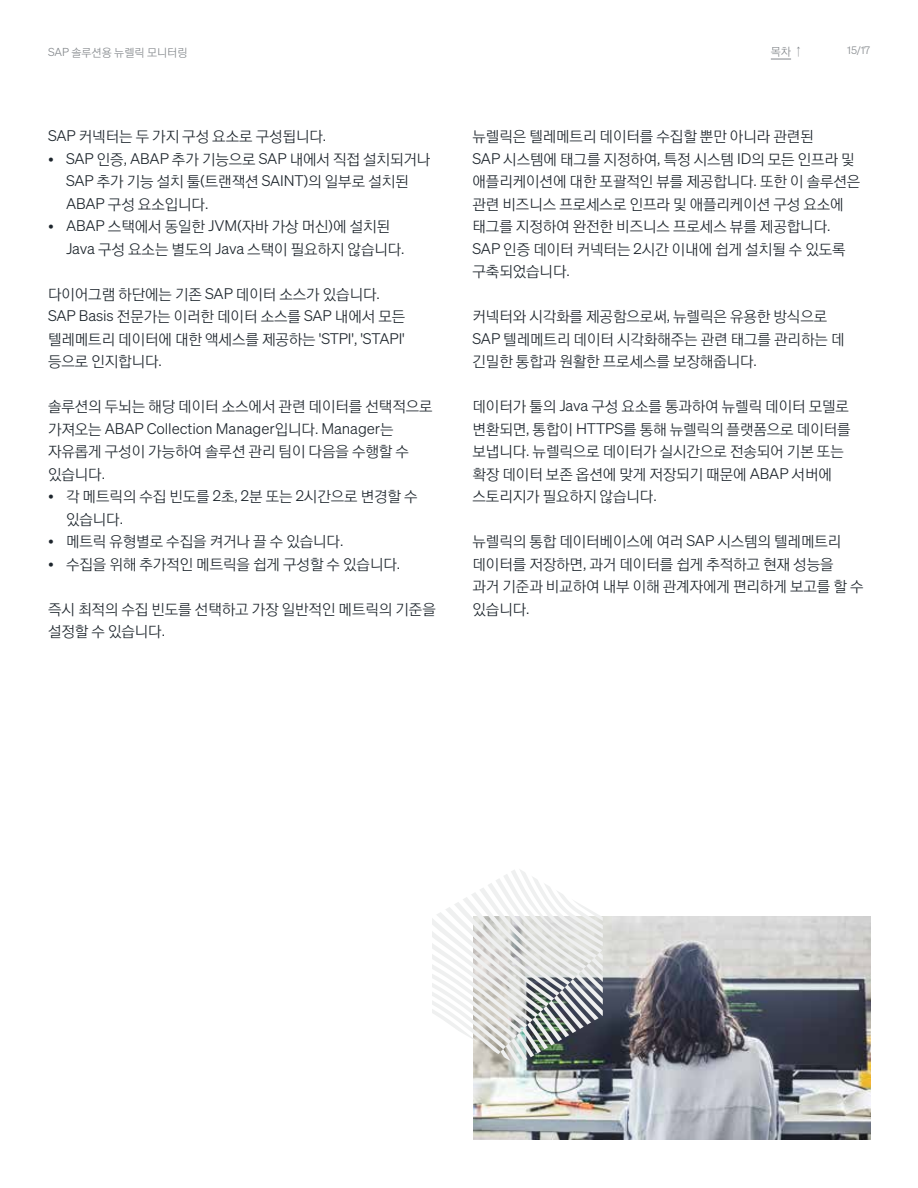
<style>
.page{position:relative;width:918px;height:1188px;background:#fff}
.page>*{position:absolute;margin:0;border:0;box-sizing:border-box;transform-origin:0 0}
.Body1{font:15px/22.5px "YDVYGO520";letter-spacing:-.005em;color:#1d252c}
.Body2{font:11.25px "YDVYGO520";color:#83878b}
.t1{font:10.5px "Sohne Leicht";color:#83878b}
.s1{font-family:"Sohne Leicht"}
</style>
<div class="page">
<svg style="left:771px;top:59px;width:20px;height:1px"></svg>
<img style="left:474px;top:916px;width:397px;height:224px">
<svg style="left:432px;top:870px;width:171px;height:195px"></svg>
<p class="Body2" style="left:48px;top:46px;width:141px"><span class="s1">SAP</span> 솔루션용 뉴렐릭 모니터링</p>
<p class="Body1" style="left:48px;top:126px;width:280px"><span class="s1">SAP</span> 커넥터는 두 가지 구성 요소로 구성됩니다<span class="s1">.</span></p>
<p class="Body1" style="left:66px;top:148px;width:366px;text-indent:-18px"><span class="s1">• SAP</span> 인증<span class="s1">, ABAP</span> 추가 기능으로 <span class="s1">SAP</span> 내에서 직접 설치되거나<br><span class="s1">SAP</span> 추가 기능 설치 툴<span class="s1">(</span>트랜잭션 <span class="s1">SAINT)</span>의 일부로 설치된<br><span class="s1">ABAP</span> 구성 요소입니다<span class="s1">.</span></p>
<p class="Body1" style="left:66px;top:216px;width:340px;text-indent:-18px"><span class="s1">• ABAP</span> 스택에서 동일한 <span class="s1">JVM(</span>자바 가상 머신<span class="s1">)</span>에 설치된<br><span class="s1">Java</span> 구성 요소는 별도의 <span class="s1">Java</span> 스택이 필요하지 않습니다<span class="s1">.</span></p>
<p class="Body1" style="left:48px;top:283px;width:359px">다이어그램 하단에는 기존 <span class="s1">SAP</span> 데이터 소스가 있습니다<span class="s1">.<br>SAP Basis</span> 전문가는 이러한 데이터 소스를 <span class="s1">SAP</span> 내에서 모든 텔레메트리 데이터에 대한 액세스를 제공하는 <span class="s1">'STPI', 'STAPI' </span>등으로 인지합니다<span class="s1">.</span></p>
<p class="Body1" style="left:48px;top:396px;width:386px">솔루션의 두뇌는 해당 데이터 소스에서 관련 데이터를 선택적으로 가져오는 <span class="s1">ABAP Collection Manager</span>입니다<span class="s1">. Manager</span>는 자유롭게 구성이 가능하여 솔루션 관리 팀이 다음을 수행할 수 있습니다<span class="s1">.</span></p>
<p class="Body1" style="left:66px;top:486px;width:353px;text-indent:-18px"><span class="s1">•</span> 각 메트릭의 수집 빈도를 <span class="s1">2</span>초<span class="s1">, 2</span>분 또는 <span class="s1">2</span>시간으로 변경할 수 있습니다<span class="s1">.</span></p>
<p class="Body1" style="left:48px;top:531px;width:297px"><span class="s1">•</span> 메트릭 유형별로 수집을 켜거나 끌 수 있습니다<span class="s1">.</span></p>
<p class="Body1" style="left:48px;top:553px;width:354px"><span class="s1">•</span> 수집을 위해 추가적인 메트릭을 쉽게 구성할 수 있습니다<span class="s1">.</span></p>
<p class="Body1" style="left:48px;top:598px;width:389px">즉시 최적의 수집 빈도를 선택하고 가장 일반적인 메트릭의 기준을 설정할 수 있습니다<span class="s1">.</span></p>
<p class="Body2" style="left:771px;top:45px;width:34px">목차↑</p>
<p class="t1" style="left:847px;top:44px;width:24px">15/17</p>
<p class="Body1" style="left:472px;top:126px;width:389px">뉴렐릭은 텔레메트리 데이터를 수집할 뿐만 아니라 관련된<br><span class="s1">SAP</span> 시스템에 태그를 지정하여<span class="s1">,</span> 특정 시스템 <span class="s1">ID</span>의 모든 인프라 및 애플리케이션에 대한 포괄적인 뷰를 제공합니다<span class="s1">.</span> 또한 이 솔루션은 관련 비즈니스 프로세스로 인프라 및 애플리케이션 구성 요소에 태그를 지정하여 완전한 비즈니스 프로세스 뷰를 제공합니다<span class="s1">.<br>SAP</span> 인증 데이터 커넥터는 <span class="s1">2</span>시간 이내에 쉽게 설치될 수 있도록 구축되었습니다<span class="s1">.</span></p>
<p class="Body1" style="left:472px;top:306px;width:374px">커넥터와 시각화를 제공함으로써<span class="s1">,</span> 뉴렐릭은 유용한 방식으로<br><span class="s1">SAP</span> 텔레메트리 데이터 시각화해주는 관련 태그를 관리하는 데 긴밀한 통합과 원활한 프로세스를 보장해줍니다<span class="s1">.</span></p>
<p class="Body1" style="left:472px;top:396px;width:380px">데이터가 툴의 <span class="s1">Java</span> 구성 요소를 통과하여 뉴렐릭 데이터 모델로 변환되면<span class="s1">,</span> 통합이 <span class="s1">HTTPS</span>를 통해 뉴렐릭의 플랫폼으로 데이터를 보냅니다<span class="s1">.</span> 뉴렐릭으로 데이터가 실시간으로 전송되어 기본 또는 확장 데이터 보존 옵션에 맞게 저장되기 때문에 <span class="s1">ABAP</span> 서버에 스토리지가 필요하지 않습니다<span class="s1">.</span></p>
<p class="Body1" style="left:472px;top:531px;width:393px">뉴렐릭의 통합 데이터베이스에 여러 <span class="s1">SAP</span> 시스템의 텔레메트리 데이터를 저장하면<span class="s1">,</span> 과거 데이터를 쉽게 추적하고 현재 성능을 과거 기준과 비교하여 내부 이해 관계자에게 편리하게 보고를 할 수 있습니다<span class="s1">.</span></p>
</div>
